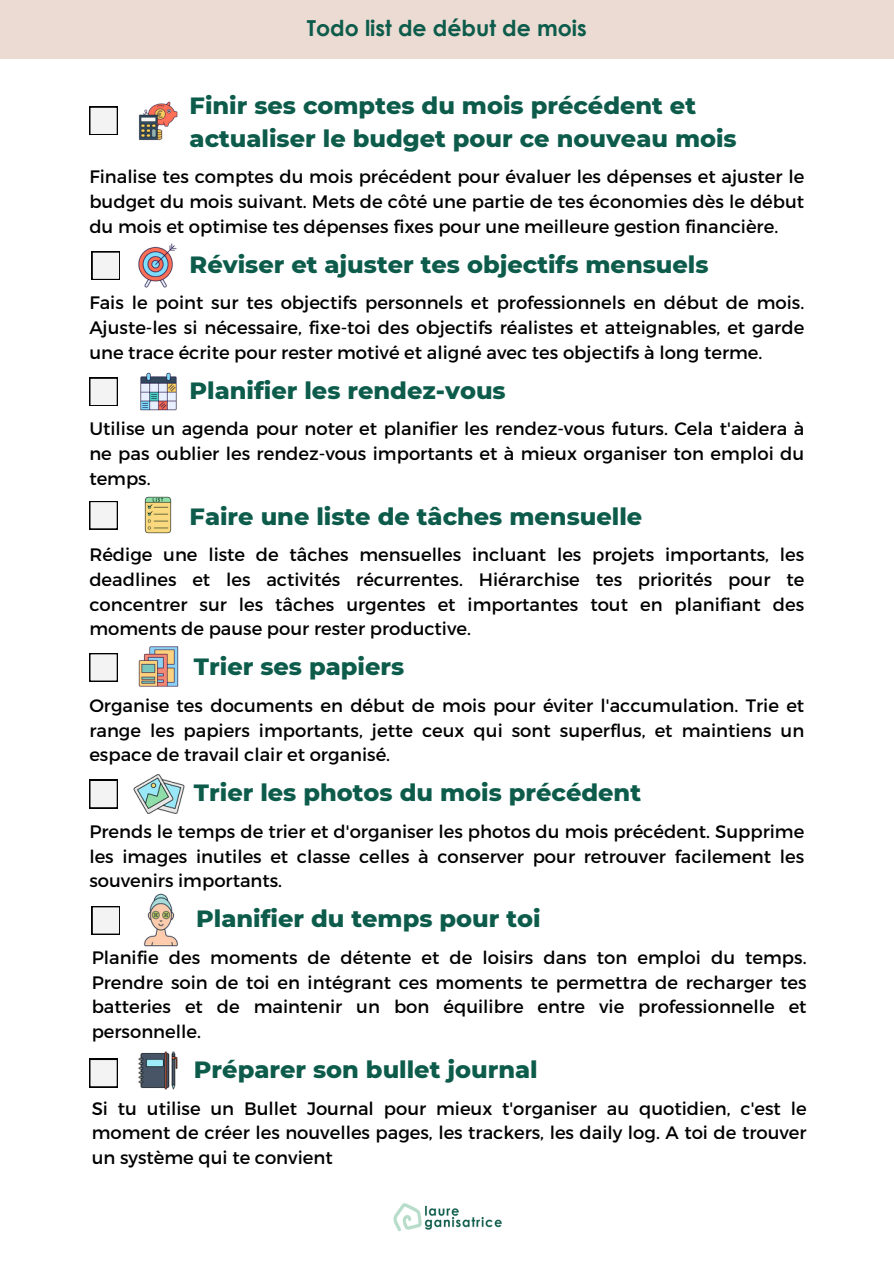
<style>
.page{position:relative;width:894px;height:1264px;background:#fff}
.page>*{position:absolute;margin:0;border:0;box-sizing:border-box;transform-origin:0 0}
.t1{font:800 24px/32.7px "Montserrat";color:#0d5c4b}
.t2{font:700 22.05px "Century Gothic";color:#0d5c4b}
.t3{font:18px/24.8px "Montserrat";color:#000;text-align:justify}
</style>
<div class="page">
<div style="left:0;top:0;width:893px;height:59px;background:#ecdbd2"></div>
<img style="left:393px;top:1203px;width:109px;height:29px">
<div style="left:89px;top:107px;width:29px;height:28px;background:#000"></div>
<svg style="left:90px;top:107px;width:27px;height:27px"></svg>
<img style="left:138px;top:243px;width:39px;height:45px">
<img style="left:138px;top:1051px;width:40px;height:39px">
<img style="left:140px;top:372px;width:37px;height:39px">
<img style="left:138px;top:646px;width:41px;height:41px">
<img style="left:133px;top:774px;width:52px;height:40px">
<img style="left:138px;top:101px;width:40px;height:40px">
<svg style="left:92px;top:251px;width:28px;height:29px"></svg>
<div style="left:89px;top:653px;width:29px;height:28px;background:#000"></div>
<svg style="left:90px;top:654px;width:27px;height:27px"></svg>
<div style="left:89px;top:779px;width:29px;height:29px;background:#000"></div>
<svg style="left:90px;top:781px;width:27px;height:27px"></svg>
<div style="left:89px;top:1058px;width:29px;height:29px;background:#000"></div>
<svg style="left:90px;top:1060px;width:27px;height:27px"></svg>
<div style="left:89px;top:378px;width:29px;height:28px;background:#000"></div>
<svg style="left:90px;top:378px;width:27px;height:27px"></svg>
<img style="left:144px;top:496px;width:28px;height:38px">
<div style="left:89px;top:501px;width:29px;height:28px;background:#000"></div>
<svg style="left:90px;top:502px;width:27px;height:27px"></svg>
<img style="left:143px;top:893px;width:36px;height:54px">
<svg style="left:92px;top:906px;width:28px;height:28px"></svg>
<h1 class="t2" style="left:307px;top:14px;width:281px">Todo list de début de mois</h1>
<h1 class="t1" style="left:189px;top:89px;width:548px">Finir ses comptes du mois précédent et actualiser le budget pour ce nouveau mois</h1>
<p class="t3" style="left:89px;top:164px;width:716px">Finalise tes comptes du mois précédent pour évaluer les dépenses et ajuster le budget du mois suivant. Mets de côté une partie de tes économies dès le début du mois et optimise tes dépenses fixes pour une meilleure gestion financière.</p>
<p class="t1" style="left:189px;top:248px;width:520px">Réviser et ajuster tes objectifs mensuels</p>
<p class="t3" style="left:89px;top:289px;width:716px">Fais le point sur tes objectifs personnels et professionnels en début de mois.<br>Ajuste-les si nécessaire, fixe-toi des objectifs réalistes et atteignables, et garde une trace écrite pour rester motivé et aligné avec tes objectifs à long terme.</p>
<p class="t1" style="left:189px;top:374px;width:317px">Planifier les rendez-vous</p>
<p class="t3" style="left:89px;top:415px;width:716px">Utilise un agenda pour noter et planifier les rendez-vous futurs. Cela t'aidera à ne pas oublier les rendez-vous importants et à mieux organiser ton emploi du temps.</p>
<p class="t1" style="left:189px;top:499px;width:454px">Faire une liste de tâches mensuelle</p>
<p class="t3" style="left:89px;top:541px;width:716px">Rédige une liste de tâches mensuelles incluant les projets importants, les deadlines et les activités récurrentes. Hiérarchise tes priorités pour te concentrer sur les tâches urgentes et importantes tout en planifiant des moments de pause pour rester productive.</p>
<p class="t1" style="left:194px;top:650px;width:212px">Trier ses papiers</p>
<h1 class="t3" style="left:89px;top:692px;width:716px">Organise tes documents en début de mois pour éviter l'accumulation. Trie et range les papiers importants, jette ceux qui sont superflus, et maintiens un espace de travail clair et organisé.</h1>
<h1 class="t1" style="left:194px;top:776px;width:448px">Trier les photos du mois précédent</h1>
<h1 class="t3" style="left:89px;top:818px;width:716px">Prends le temps de trier et d'organiser les photos du mois précédent. Supprime les images inutiles et classe celles à conserver pour retrouver facilement les souvenirs importants.</h1>
<p class="t1" style="left:196px;top:902px;width:346px">Planifier du temps pour toi</p>
<h1 class="t3" style="left:92px;top:944px;width:716px">Planifie des moments de détente et de loisirs dans ton emploi du temps.<br>Prendre soin de toi en intégrant ces moments te permettra de recharger tes batteries et de maintenir un bon équilibre entre vie professionnelle et personnelle.</h1>
<p class="t1" style="left:194px;top:1052px;width:345px">Préparer son bullet journal</p>
<h1 class="t3" style="left:92px;top:1094px;width:716px">Si tu utilise un Bullet Journal pour mieux t'organiser au quotidien, c'est le moment de créer les nouvelles pages, les trackers, les daily log. A toi de trouver un système qui te convient</h1>
</div>
